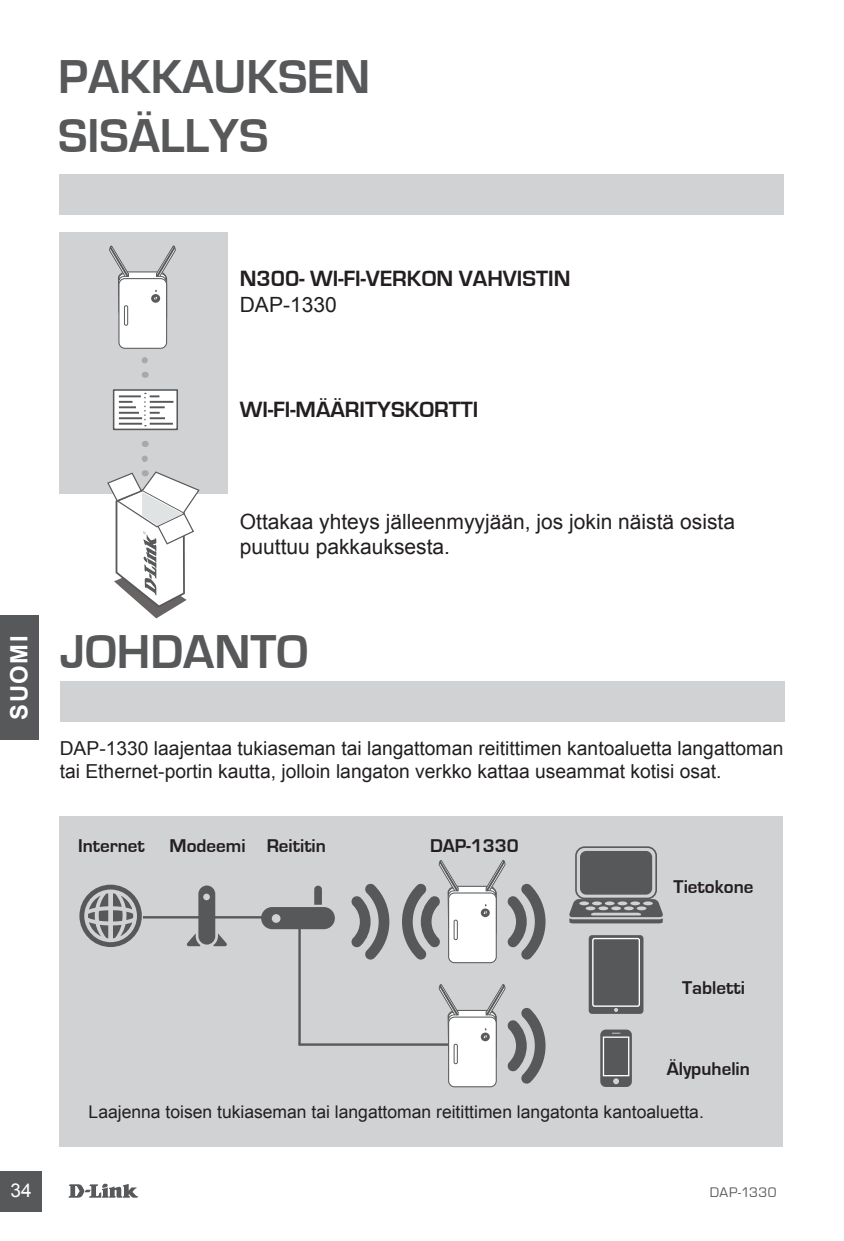
<style>
.page{position:relative;width:844px;height:1241px;background:#fff}
.page>*{position:absolute;margin:0;border:0;box-sizing:border-box;transform-origin:0 0}
.t1{font:700 49px/58.8px "Eurostile";color:#57585a}
.t2{font:700 23.8px "Arial";letter-spacing:.06em;color:#fff}
.t3{font:700 22.75px "Eurostile";color:#231f20}
.t4{font:21px/25.2px "Arial";color:#231f20}
.t5{font:19.25px/23.1px "Arial";color:#231f20}
.t6{font:700 18.9px "Eurostile";color:#231f20}
.t7{font:18.9px "Arial";color:#fff}
.t8{font:17.5px "Arial";color:#231f20}
.t9{font:14.35px "Eurostile";letter-spacing:.03em;color:#57585a}
</style>
<div class="page">
<svg style="left:68px;top:1183px;width:70px;height:14px"></svg>
<div style="left:0;top:1170px;width:41px;height:41px;background:#57585a"></div>
<div style="left:0;top:615px;width:38px;height:124px;background:#57585a"></div>
<div style="left:60px;top:815px;width:722px;height:331px;background:#d1d2d4"></div>
<div style="left:60px;top:174px;width:723px;height:40px;background:#d1d2d4"></div>
<div style="left:60px;top:232px;width:168px;height:262px;background:#d1d2d4"></div>
<svg style="left:142px;top:360px;width:6px;height:18px"></svg>
<div style="left:113px;top:389px;width:65px;height:41px;background:#fff;border:2px solid #57585a"></div>
<hr style="left:150px;top:401px;width:23px;height:2px;background:#57585a">
<svg style="left:119px;top:392px;width:46px;height:34px"></svg>
<hr style="left:150px;top:422px;width:23px;height:2px;background:#57585a">
<div style="left:60px;top:681px;width:724px;height:40px;background:#d1d2d4"></div>
<svg style="left:107px;top:458px;width:93px;height:160px"></svg>
<svg style="left:187px;top:885px;width:40px;height:61px"></svg>
<svg style="left:79px;top:884px;width:63px;height:62px"></svg>
<svg style="left:261px;top:885px;width:74px;height:44px"></svg>
<svg style="left:569px;top:846px;width:94px;height:77px"></svg>
<svg style="left:600px;top:1029px;width:31px;height:57px;background:#6c6d6f"></svg>
<svg style="left:351px;top:883px;width:38px;height:76px"></svg>
<hr style="left:143px;top:916px;width:124px;height:2px;background:#57585a">
<div style="left:588px;top:935px;width:55px;height:78px;background:#57585a"></div>
<div style="left:592px;top:937px;width:48px;height:69px;border:1px solid #fff;border-radius:2px"></div>
<hr style="left:298px;top:1043px;width:163px;height:2px;background:#57585a">
<hr style="left:298px;top:926px;width:3px;height:117px;background:#57585a">
<div style="left:119px;top:278px;width:47px;height:70px;background:#fff;border-radius:6px"></div>
<div style="left:118px;top:278px;width:49px;height:71px;border:1px solid #595a5b;border-radius:6px"></div>
<div style="left:124px;top:305px;width:4px;height:20px;border:1px solid #595a5b"></div>
<svg style="left:109px;top:245px;width:67px;height:79px"></svg>
<div style="left:448px;top:1016px;width:48px;height:70px;background:#fff;border-radius:6px"></div>
<div style="left:448px;top:1016px;width:48px;height:71px;border:1px solid #595a5b;border-radius:6px"></div>
<svg style="left:438px;top:984px;width:107px;height:99px"></svg>
<div style="left:448px;top:892px;width:48px;height:70px;background:#fff;border-radius:6px"></div>
<div style="left:448px;top:892px;width:48px;height:71px;border:1px solid #595a5b;border-radius:6px"></div>
<svg style="left:402px;top:860px;width:143px;height:99px"></svg>
<h1 class="t1" style="left:58px;top:48px;width:313px">PAKKAUKSEN<br>SISÄLLYS</h1>
<p class="t3" style="left:240px;top:266px;width:332px">N300- WI-FI-VERKON VAHVISTIN</p>
<p class="t4" style="left:240px;top:292px;width:98px">DAP-1330</p>
<p class="t3" style="left:240px;top:397px;width:240px">WI-FI-MÄÄRITYSKORTTI</p>
<p class="t2" style="left:3px;top:719px;width:85px;rotate:-90deg">SUOMI</p>
<p class="t4" style="left:240px;top:509px;width:496px">Ottakaa yhteys jälleenmyyjään, jos jokin näistä osista puuttuu pakkauksesta.</p>
<h1 class="t1" style="left:60px;top:623px;width:250px">JOHDANTO</h1>
<p class="t5" style="left:60px;top:736px;width:725px">DAP-1330 laajentaa tukiaseman tai langattoman reitittimen kantoaluetta langattoman tai Ethernet-portin kautta, jolloin langaton verkko kattaa useammat kotisi osat.</p>
<p class="t6" style="left:78px;top:835px;width:68px">Internet</p>
<p class="t6" style="left:169px;top:835px;width:77px">Modeemi</p>
<p class="t6" style="left:266px;top:835px;width:61px">Reititin</p>
<p class="t6" style="left:430px;top:835px;width:90px">DAP-1330</p>
<p class="t6" style="left:673px;top:876px;width:81px">Tietokone</p>
<p class="t6" style="left:682px;top:977px;width:64px">Tabletti</p>
<p class="t6" style="left:666px;top:1058px;width:85px">Älypuhelin</p>
<p class="t8" style="left:89px;top:1100px;width:616px">Laajenna toisen tukiaseman tai langattoman reitittimen langatonta kantoaluetta.</p>
<p class="t7" style="left:10px;top:1178px;width:23px">34</p>
<p class="t9" style="left:709px;top:1184px;width:68px">DAP-1330</p>
</div>
